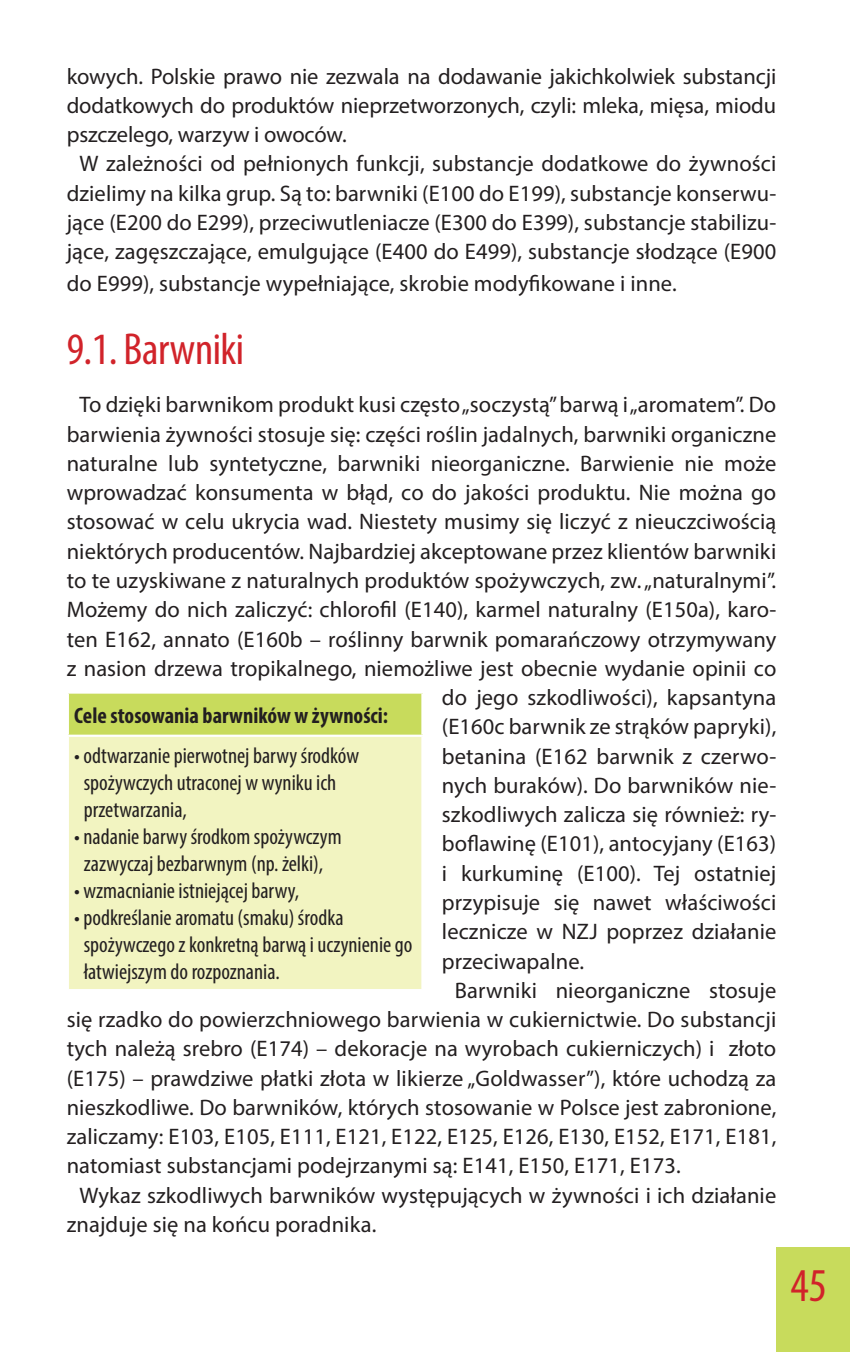
<style>
.page{position:relative;width:850px;height:1352px;background:#fff}
.page>*{position:absolute;margin:0;border:0;box-sizing:border-box;transform-origin:0 0}
.t1{font:condensed 47.25px "Myriad Pro";color:#d1232a}
.t2{font:condensed 45px "Myriad Pro";letter-spacing:-.01em;color:#d1232a}
.t3{font:22.5px "Myriad Pro";letter-spacing:.005em;color:#231f20}
.t4{font:condensed 22.5px/27px "Myriad Pro";color:#231f20}
.t5{font:700 condensed 22.5px "Myriad Pro";color:#231f20}
</style>
<div class="page">
<div style="left:776px;top:1247px;width:74px;height:104px;background:#c8db5c"></div>
<div style="left:68px;top:692px;width:354px;height:43px;background:#c8db5c"></div>
<div style="left:68px;top:735px;width:354px;height:254px;background:#f2f4c1"></div>
<hr style="left:67px;top:736px;width:2px;height:252px;background:#fff">
<hr style="left:421px;top:736px;width:3px;height:252px;background:#fff">
<hr style="left:67px;top:988px;width:357px;height:3px;background:#fff">
<hr style="left:67px;top:691px;width:357px;height:2px;background:#fff">
<hr style="left:67px;top:693px;width:2px;height:41px;background:#fff">
<hr style="left:421px;top:693px;width:3px;height:41px;background:#fff">
<hr style="left:67px;top:734px;width:357px;height:2px;background:#fff">
<p class="t3" style="left:67px;top:62px;width:711px">kowych. Polskie prawo nie zezwala na dodawanie jakichkolwiek substancji</p>
<p class="t3" style="left:67px;top:91px;width:711px">dodatkowych do produktów nieprzetworzonych, czyli: mleka, mięsa, miodu</p>
<p class="t3" style="left:67px;top:121px;width:282px">pszczelego, warzyw i owoców.</p>
<p class="t3" style="left:79px;top:150px;width:698px">W zależności od pełnionych funkcji, substancje dodatkowe do żywności</p>
<p class="t3" style="left:67px;top:179px;width:711px">dzielimy na kilka grup. Są to: barwniki (E100 do E199), substancje konserwu-</p>
<p class="t3" style="left:67px;top:208px;width:711px">jące (E200 do E299), przeciwutleniacze (E300 do E399), substancje stabilizu-</p>
<p class="t3" style="left:67px;top:238px;width:711px">jące, zagęszczające, emulgujące (E400 do E499), substancje słodzące (E900</p>
<p class="t3" style="left:67px;top:269px;width:611px">do E999), substancje wypełniające, skrobie modyfikowane i inne.</p>
<h2 class="t2" style="left:67px;top:322px;width:179px">9.1. Barwniki</h2>
<p class="t3" style="left:79px;top:391px;width:698px">To dzięki barwnikom produkt kusi często „soczystą” barwą i „aromatem”. Do</p>
<p class="t3" style="left:67px;top:420px;width:711px">barwienia żywności stosuje się: części roślin jadalnych, barwniki organiczne</p>
<p class="t3" style="left:67px;top:449px;width:711px">naturalne lub syntetyczne, barwniki nieorganiczne. Barwienie nie może</p>
<p class="t3" style="left:67px;top:478px;width:711px">wprowadzać konsumenta w błąd, co do jakości produktu. Nie można go</p>
<p class="t3" style="left:67px;top:508px;width:711px">stosować w celu ukrycia wad. Niestety musimy się liczyć z nieuczciwością</p>
<p class="t3" style="left:67px;top:537px;width:711px">niektórych producentów. Najbardziej akceptowane przez klientów barwniki</p>
<p class="t3" style="left:67px;top:566px;width:711px">to te uzyskiwane z naturalnych produktów spożywczych, zw. „naturalnymi”.</p>
<p class="t3" style="left:67px;top:595px;width:711px">Możemy do nich zaliczyć: chlorofil (E140), karmel naturalny (E150a), karo-</p>
<p class="t3" style="left:67px;top:625px;width:711px">ten E162, annato (E160b – roślinny barwnik pomarańczowy otrzymywany</p>
<p class="t3" style="left:67px;top:654px;width:711px">z nasion drzewa tropikalnego, niemożliwe jest obecnie wydanie opinii co</p>
<p class="t3" style="left:442px;top:683px;width:336px">do jego szkodliwości), kapsantyna</p>
<p class="t3" style="left:442px;top:712px;width:336px">(E160c barwnik ze strąków papryki),</p>
<p class="t3" style="left:442px;top:742px;width:336px">betanina (E162 barwnik z czerwo-</p>
<p class="t3" style="left:442px;top:771px;width:336px">nych buraków). Do barwników nie-</p>
<p class="t3" style="left:442px;top:800px;width:336px">szkodliwych zalicza się również: ry-</p>
<p class="t3" style="left:442px;top:829px;width:336px">boflawinę (E101), antocyjany (E163)</p>
<p class="t3" style="left:442px;top:859px;width:336px">i kurkuminę (E100). Tej ostatniej</p>
<p class="t3" style="left:442px;top:888px;width:336px">przypisuje się nawet właściwości</p>
<p class="t3" style="left:442px;top:917px;width:336px">lecznicze w NZJ poprzez działanie</p>
<p class="t3" style="left:442px;top:946px;width:144px">przeciwapalne.</p>
<p class="t3" style="left:455px;top:976px;width:323px">Barwniki nieorganiczne stosuje</p>
<p class="t3" style="left:67px;top:1005px;width:711px">się rzadko do powierzchniowego barwienia w cukiernictwie. Do substancji</p>
<p class="t3" style="left:67px;top:1034px;width:711px">tych należą srebro (E174) – dekoracje na wyrobach cukierniczych) i złoto</p>
<p class="t3" style="left:67px;top:1063px;width:711px">(E175) – prawdziwe płatki złota w likierze „Goldwasser”), które uchodzą za</p>
<p class="t3" style="left:67px;top:1093px;width:711px">nieszkodliwe. Do barwników, których stosowanie w Polsce jest zabronione,</p>
<p class="t3" style="left:67px;top:1122px;width:711px">zaliczamy: E103, E105, E111, E121, E122, E125, E126, E130, E152, E171, E181,</p>
<p class="t3" style="left:67px;top:1151px;width:616px">natomiast substancjami podejrzanymi są: E141, E150, E171, E173.</p>
<p class="t3" style="left:79px;top:1180px;width:698px">Wykaz szkodliwych barwników występujących w żywności i ich działanie</p>
<p class="t3" style="left:67px;top:1210px;width:311px">znajduje się na końcu poradnika.</p>
<p class="t5" style="left:74px;top:701px;width:315px">Cele stosowania barwników w żywności:</p>
<p class="t4" style="left:84px;top:742px;width:277px;text-indent:-10px">• odtwarzanie pierwotnej barwy środków spożywczych utraconej w wyniku ich przetwarzania,</p>
<p class="t4" style="left:74px;top:823px;width:269px;text-align:center">• nadanie barwy środkom spożywczym zazwyczaj bezbarwnym (np. żelki),</p>
<p class="t4" style="left:74px;top:877px;width:226px">• wzmacnianie istniejącej barwy,</p>
<p class="t4" style="left:84px;top:904px;width:330px;text-indent:-10px">• podkreślanie aromatu (smaku) środka spożywczego z konkretną barwą i uczynienie go łatwiejszym do rozpoznania.</p>
<h1 class="t1" style="left:791px;top:1256px;width:38px">45</h1>
</div>
